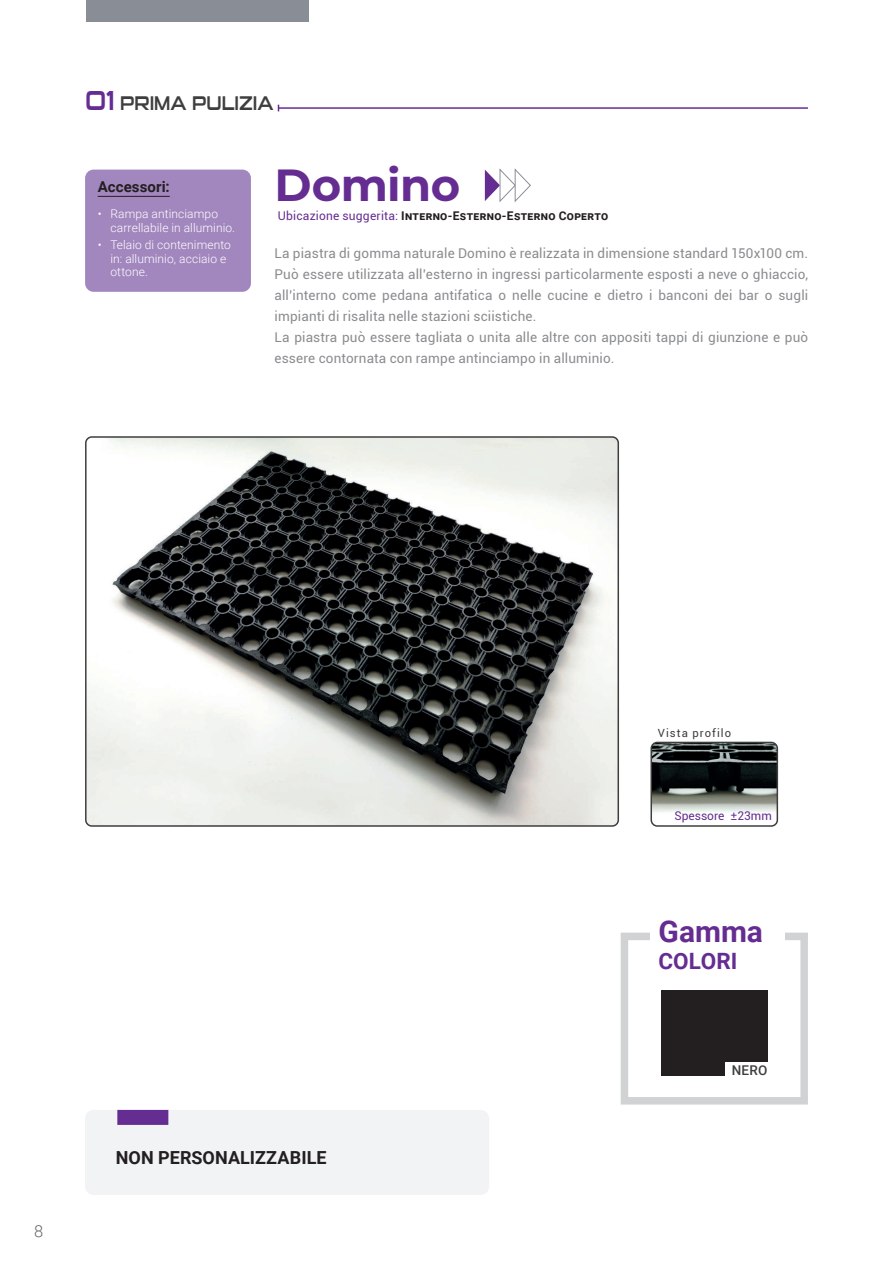
<style>
.page{position:relative;width:893px;height:1263px;background:#fff}
.page>*{position:absolute;margin:0;border:0;box-sizing:border-box;transform-origin:0 0}
.t1{font:700 45px "Montserrat";color:#652d91}
.t2{font:700 30px "Roboto";color:#652d91}
.t3{font:700 22.5px "Roboto";color:#652d91}
.t4{font:19.5px "Sui Generis Rg";color:#3e3e3f;scale:.9 1}
.t5{font:700 18px "Roboto";letter-spacing:.005em;color:#231f20}
.t6{font:300 16.5px "Roboto";color:#69696c}
.t7{font:700 15px "Roboto";letter-spacing:.01em;color:#231f20}
.t8{font:13.5px/21px "Roboto";letter-spacing:.01em;color:#8a8c8f}
.t9{font:500 13.5px "Roboto";color:#3e3e3f}
.t10{font:300 12px/13.5px "Roboto";letter-spacing:.01em;color:#fff}
.t11{font:700 12px "Roboto";letter-spacing:.03em;color:#231f20}
.t12{font:12px "Roboto";color:#652d91}
.t13{font:11.25px "Roboto";letter-spacing:.095em;color:#3e3e3f}
.s1{font-size:27px;color:#652d91}
.s2{font-weight:400;color:#652d91}
.s3{font-family:"Montserrat";font-weight:500}
</style>
<div class="page">
<img style="left:653px;top:742px;width:124px;height:82px">
<div style="left:650px;top:742px;width:128px;height:85px;border:2px solid #3e3e3f;border-radius:6px"></div>
<img style="left:88px;top:439px;width:528px;height:385px">
<div style="left:85px;top:436px;width:534px;height:391px;border:2px solid #3e3e3f;border-radius:6px"></div>
<div style="left:86px;top:0;width:223px;height:21px;background:#898e96"></div>
<div style="left:621px;top:933px;width:187px;height:171px;background:#fff;border:8px solid #d1d2d4"></div>
<div style="left:650px;top:919px;width:135px;height:68px;background:#fff"></div>
<div style="left:661px;top:990px;width:106px;height:85px;background:#231f20"></div>
<div style="left:725px;top:1062px;width:49px;height:16px;background:#fff"></div>
<svg style="left:485px;top:168px;width:46px;height:34px"></svg>
<hr style="left:278px;top:107px;width:530px;height:2px;background:#652d91">
<div style="left:85px;top:170px;width:166px;height:122px;background:#a286be;border-radius:9px"></div>
<hr style="left:98px;top:196px;width:72px;height:1px;background:#231f20">
<div style="left:85px;top:1110px;width:404px;height:85px;background:#f2f3f4;border-radius:9px"></div>
<div style="left:117px;top:1110px;width:51px;height:15px;background:#652d91"></div>
<h3 class="t4" style="left:85px;top:92px;width:211px"><span class="s1">01</span> PRIMA PULIZIA</h3>
<p class="t7" style="left:98px;top:176px;width:74px">Accessori:</p>
<p class="t10" style="left:110px;top:207px;width:126px;text-indent:-13px">• Rampa antinciampo carrellabile in alluminio.</p>
<p class="t10" style="left:110px;top:238px;width:122px;text-indent:-13px">• Telaio di contenimento in: alluminio, acciaio e ottone.</p>
<h1 class="t1" style="left:275px;top:153px;width:187px">Domino</h1>
<p class="t11" style="left:278px;top:208px;width:332px"><span class="s2">Ubicazione suggerita:</span> Interno-Esterno-Esterno Coperto</p>
<p class="t8" style="left:275px;top:242px;width:535px">La piastra di gomma naturale Domino è realizzata in dimensione standard 150x100 cm.<br>Può essere utilizzata all’esterno in ingressi particolarmente esposti a neve o ghiaccio, all’interno come pedana antifatica o nelle cucine e dietro i banconi dei bar o sugli impianti di risalita nelle stazioni sciistiche.<br>La piastra può essere tagliata o unita alle altre con appositi tappi di giunzione e può essere contornata con rampe antinciampo in alluminio.</p>
<p class="t6" style="left:34px;top:1220px;width:11px">8</p>
<h3 class="t5" style="left:116px;top:1145px;width:212px">NON PERSONALIZZABILE</h3>
<p class="t13" style="left:658px;top:725px;width:75px">Vista profilo</p>
<p class="t12" style="left:674px;top:807px;width:99px">Spessore <span class="s3">±</span>23mm</p>
<h2 class="t2" style="left:658px;top:910px;width:106px">Gamma</h2>
<h3 class="t3" style="left:658px;top:945px;width:80px">COLORI</h3>
<p class="t9" style="left:732px;top:1061px;width:37px">NERO</p>
</div>
